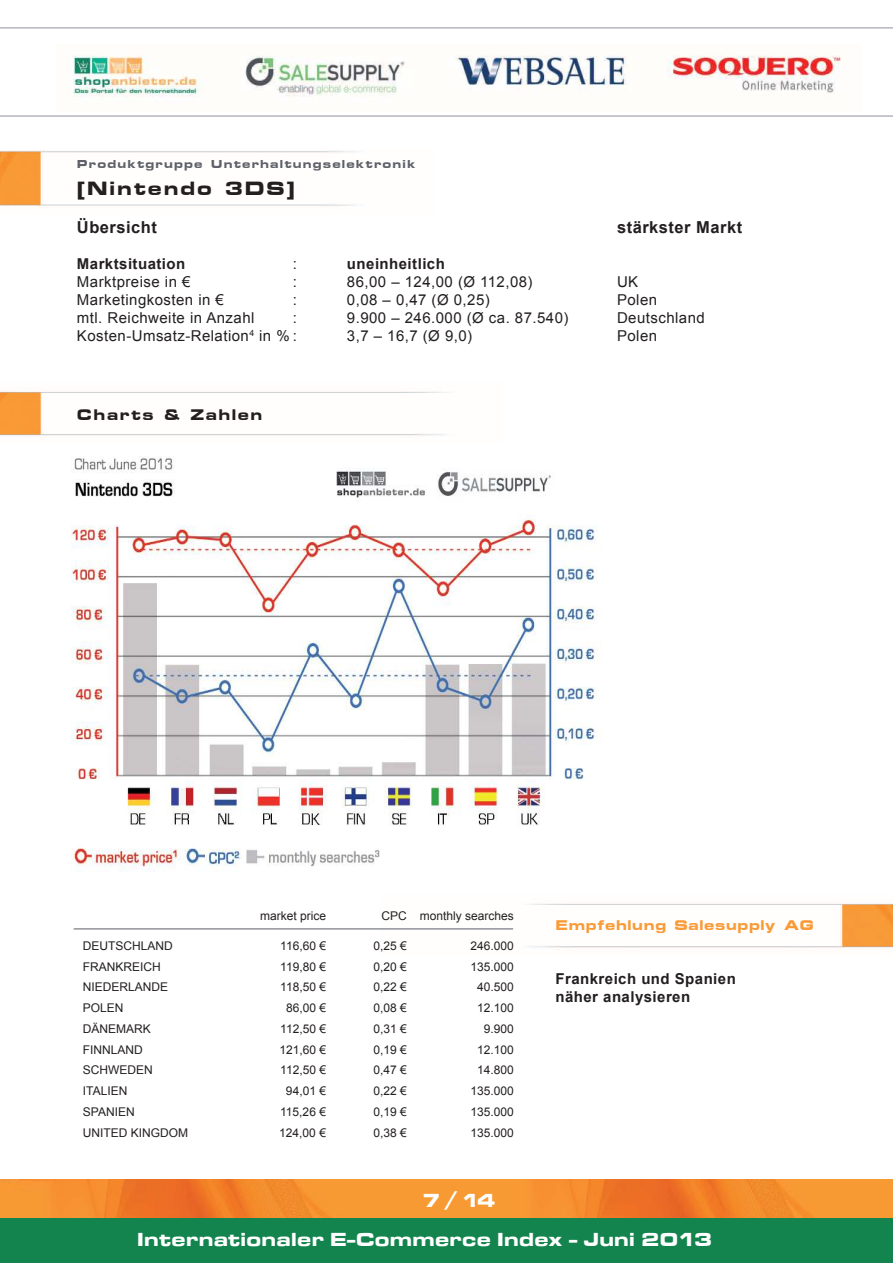
<style>
.page{position:relative;width:893px;height:1263px;background:#fff}
.page>*{position:absolute;margin:0;border:0;box-sizing:border-box;transform-origin:0 0}
.t1{font:22.5px "Microstyle Bold Extended ATT";letter-spacing:.075em;color:#231f20}
.t2{font:19.5px "Microgramma D Bold Exte";letter-spacing:.05em;color:#fff}
.t3{font:18px "Microstyle Bold Extended ATT";letter-spacing:.075em;color:#231f20}
.t4{font:700 16.5px "Arial";letter-spacing:.03em;color:#231f20}
.t5{font:16.5px "Microstyle Bold Extended ATT";letter-spacing:.03em;color:#f89b38}
.t6{font:15px "Arial";letter-spacing:.03em;color:#231f20}
.t7{font:700 15px/18px "Arial";letter-spacing:.03em;color:#231f20}
.t8{font:13.5px "Microstyle Bold Extended ATT";letter-spacing:.075em;color:#5e6168}
.t9{font:12px "Arial";color:#231f20}
</style>
<div class="page">
<img style="left:71px;top:458px;width:531px;height:414px">
<img style="left:0;top:1180px;width:893px;height:39px">
<div style="left:0;top:1219px;width:893px;height:44px;background:#14844e"></div>
<img style="left:513px;top:899px;width:380px;height:52px">
<img style="left:0;top:390px;width:449px;height:48px">
<img style="left:0;top:150px;width:359px;height:59px">
<img style="left:69px;top:55px;width:772px;height:42px">
<hr style="left:74px;top:928px;width:439px;height:2px;background:#919399">
<hr style="left:0;top:27px;width:893px;height:2px;background:#b4b6bb">
<hr style="left:0;top:115px;width:893px;height:2px;background:#b4b6bb">
<p class="t8" style="left:77px;top:157px;width:340px">Produktgruppe Unterhaltungselektronik</p>
<h1 class="t1" style="left:77px;top:176px;width:219px">[Nintendo 3DS]</h1>
<h3 class="t4" style="left:77px;top:216px;width:82px">Übersicht</h3>
<h3 class="t4" style="left:617px;top:216px;width:127px">stärkster Markt</h3>
<p class="t7" style="left:77px;top:255px;width:110px">Marktsituation</p>
<p class="t6" style="left:293px;top:254px;width:6px">:</p>
<p class="t7" style="left:347px;top:255px;width:99px">uneinheitlich</p>
<p class="t6" style="left:77px;top:272px;width:115px">Marktpreise in €</p>
<p class="t6" style="left:293px;top:272px;width:6px">:</p>
<p class="t6" style="left:347px;top:272px;width:187px">86,00 – 124,00 (Ø 112,08)</p>
<p class="t6" style="left:617px;top:272px;width:23px">UK</p>
<p class="t6" style="left:77px;top:290px;width:148px">Marketingkosten in €</p>
<p class="t6" style="left:293px;top:290px;width:6px">:</p>
<p class="t6" style="left:347px;top:290px;width:144px">0,08 – 0,47 (Ø 0,25)</p>
<p class="t6" style="left:617px;top:290px;width:42px">Polen</p>
<p class="t6" style="left:77px;top:308px;width:179px">mtl. Reichweite in Anzahl</p>
<p class="t6" style="left:293px;top:308px;width:6px">:</p>
<p class="t6" style="left:347px;top:308px;width:223px">9.900 – 246.000 (Ø ca. 87.540)</p>
<p class="t6" style="left:617px;top:308px;width:89px">Deutschland</p>
<p class="t6" style="left:77px;top:326px;width:222px">Kosten-Umsatz-Relation<sup>4</sup> in % :</p>
<p class="t6" style="left:347px;top:326px;width:127px">3,7 – 16,7 (Ø 9,0)</p>
<p class="t6" style="left:617px;top:326px;width:42px">Polen</p>
<h3 class="t3" style="left:77px;top:405px;width:187px">Charts &amp; Zahlen</h3>
<p class="t9" style="left:260px;top:907px;width:68px">market price</p>
<p class="t9" style="left:382px;top:907px;width:134px">CPC monthly searches</p>
<p class="t9" style="left:83px;top:938px;width:91px">DEUTSCHLAND</p>
<p class="t9" style="left:280px;top:938px;width:47px">116,60 €</p>
<p class="t9" style="left:373px;top:938px;width:35px">0,25 €</p>
<p class="t9" style="left:471px;top:938px;width:45px">246.000</p>
<p class="t9" style="left:83px;top:959px;width:79px">FRANKREICH</p>
<p class="t9" style="left:280px;top:959px;width:47px">119,80 €</p>
<p class="t9" style="left:373px;top:959px;width:35px">0,20 €</p>
<p class="t9" style="left:471px;top:959px;width:45px">135.000</p>
<p class="t9" style="left:83px;top:979px;width:87px">NIEDERLANDE</p>
<p class="t9" style="left:280px;top:979px;width:47px">118,50 €</p>
<p class="t9" style="left:373px;top:979px;width:35px">0,22 €</p>
<p class="t9" style="left:477px;top:979px;width:38px">40.500</p>
<p class="t9" style="left:83px;top:1000px;width:42px">POLEN</p>
<p class="t9" style="left:286px;top:1000px;width:42px">86,00 €</p>
<p class="t9" style="left:373px;top:1000px;width:35px">0,08 €</p>
<p class="t9" style="left:477px;top:1000px;width:38px">12.100</p>
<p class="t9" style="left:83px;top:1021px;width:70px">DÄNEMARK</p>
<p class="t9" style="left:280px;top:1021px;width:47px">112,50 €</p>
<p class="t9" style="left:373px;top:1021px;width:35px">0,31 €</p>
<p class="t9" style="left:484px;top:1021px;width:32px">9.900</p>
<p class="t9" style="left:83px;top:1041px;width:62px">FINNLAND</p>
<p class="t9" style="left:279px;top:1041px;width:48px">121,60 €</p>
<p class="t9" style="left:373px;top:1041px;width:35px">0,19 €</p>
<p class="t9" style="left:477px;top:1041px;width:38px">12.100</p>
<p class="t9" style="left:83px;top:1062px;width:71px">SCHWEDEN</p>
<p class="t9" style="left:280px;top:1062px;width:47px">112,50 €</p>
<p class="t9" style="left:373px;top:1062px;width:35px">0,47 €</p>
<p class="t9" style="left:477px;top:1062px;width:38px">14.800</p>
<p class="t9" style="left:83px;top:1083px;width:46px">ITALIEN</p>
<p class="t9" style="left:286px;top:1083px;width:42px">94,01 €</p>
<p class="t9" style="left:373px;top:1083px;width:35px">0,22 €</p>
<p class="t9" style="left:471px;top:1083px;width:45px">135.000</p>
<p class="t9" style="left:83px;top:1104px;width:53px">SPANIEN</p>
<p class="t9" style="left:280px;top:1104px;width:47px">115,26 €</p>
<p class="t9" style="left:373px;top:1104px;width:35px">0,19 €</p>
<p class="t9" style="left:470px;top:1104px;width:45px">135.000</p>
<p class="t9" style="left:83px;top:1124px;width:107px">UNITED KINGDOM</p>
<p class="t9" style="left:279px;top:1124px;width:48px">124,00 €</p>
<p class="t9" style="left:373px;top:1124px;width:35px">0,38 €</p>
<p class="t9" style="left:470px;top:1124px;width:45px">135.000</p>
<h2 class="t2" style="left:422px;top:1187px;width:74px">7 / 14</h2>
<h3 class="t5" style="left:555px;top:916px;width:260px">Empfehlung Salesupply AG</h3>
<p class="t7" style="left:555px;top:970px;width:182px">Frankreich und Spanien näher analysieren</p>
<h2 class="t2" style="left:138px;top:1226px;width:576px">Internationaler E-Commerce Index - Juni 2013</h2>
</div>
